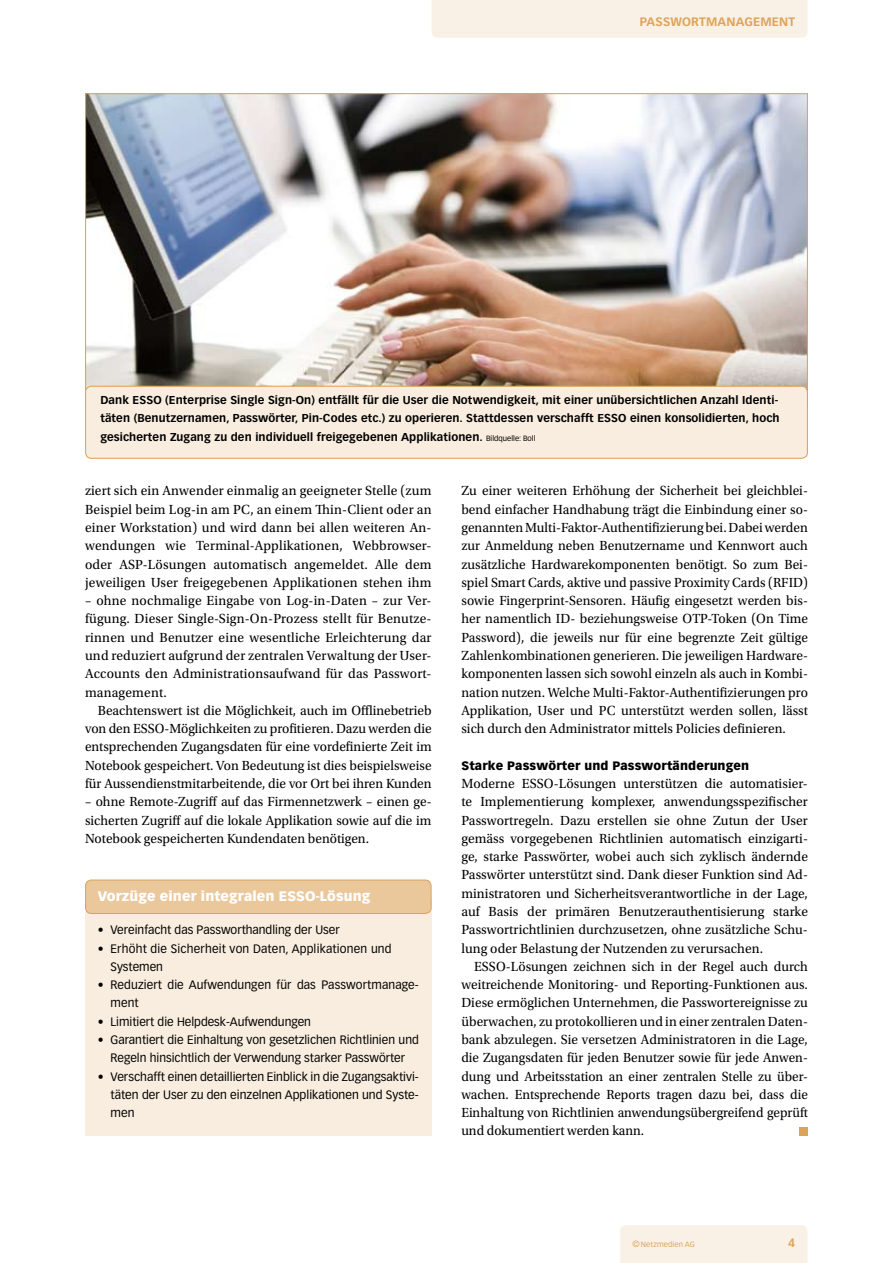
<style>
.page{position:relative;width:893px;height:1263px;background:#fff}
.page>*{position:absolute;margin:0;border:0;box-sizing:border-box;transform-origin:0 0}
.t1{font:13.95px/18.3px "Utopia Std";letter-spacing:.005em;color:#000;text-align:justify;scale:.96 1}
.t2{font:13.95px/18.3px "Utopia Std";letter-spacing:.005em;color:#000;text-align:justify}
.t3{font:900 13.5px "Vectora LT Std";letter-spacing:.01em;color:#fff}
.t4{font:12px/18.3px "Vectora LT Std";color:#000}
.t5{font:900 12px "Vectora LT Std";letter-spacing:.015em;color:#000}
.t6{font:700 12px "Vectora LT Std";letter-spacing:.015em;color:#dda35a}
.t7{font:700 11.25px/18.3px "Vectora LT Std";letter-spacing:.01em;color:#000}
.t8{font:7.5px "Vectora LT Std";letter-spacing:.015em;color:#dda35a}
.s1{font-weight:400;font-size:7.5px}
.s2{font-size:9px}
</style>
<div class="page">
<div style="left:620px;top:1225px;width:187px;height:38px;background:#faf1e6"></div>
<div style="left:432px;top:0;width:375px;height:38px;background:#faf1e6"></div>
<div style="left:85px;top:898px;width:347px;height:237px;background:#f8edde"></div>
<div style="left:86px;top:880px;width:345px;height:33px;background:#ebc89c;border-radius:6px"></div>
<div style="left:85px;top:879px;width:347px;height:35px;border:1px solid #dda35a;border-radius:6px"></div>
<img style="left:87px;top:95px;width:719px;height:292px">
<div style="left:86px;top:386px;width:721px;height:72px;background:#f8edde;border-radius:6px"></div>
<div style="left:85px;top:386px;width:723px;height:73px;border:1px solid #dda35a;border-radius:6px"></div>
<div style="left:799px;top:1127px;width:9px;height:8px;background:#dda35a"></div>
<p class="t6" style="left:640px;top:15px;width:157px">Passwortmanagement</p>
<p class="t7" style="left:100px;top:391px;width:679px;text-indent:65px">(Enterprise Single Sign-On) entfällt für die User die Notwendigkeit, mit einer unübersichtlichen Anzahl Identi&shy;täten (Benutzernamen, Passwörter, Pin-Codes etc.) zu operieren. Stattdessen verschafft ESSO</p>
<p class="t7" style="left:100px;top:391px;width:41px">Dank ESSO</p>
<p class="t7" style="left:630px;top:409px;width:151px">einen konsolidierten, hoch</p>
<p class="t7" style="left:100px;top:427px;width:437px">gesicherten Zugang zu den individuell freigegebenen Applikationen. <span class="s1">Bildquelle: Boll</span></p>
<p class="t2" style="left:85px;top:482px;width:348px">ziert sich ein Anwender einmalig an geeigneter Stelle (zum Beispiel beim Log-in am PC, an einem Thin-Client oder an einer Workstation) und wird dann bei allen weiteren An&shy;wendungen wie Terminal-Applikationen, Webbrowser&shy;oder ASP-Lösungen automatisch angemeldet. Alle dem jeweiligen User freigegebenen Applikationen stehen ihm</p>
<p class="t2" style="left:85px;top:592px;width:348px">– ohne nochmalige Eingabe von Log-in-Daten – zur Ver&shy;fügung. Dieser Single-Sign-On-Prozess stellt für Benutze&shy;rinnen und Benutzer eine wesentliche Erleichterung dar und reduziert aufgrund der zentralen Verwaltung der User-Accounts den Administrationsaufwand für das Passwort&shy;management.</p>
<p class="t1" style="left:85px;top:701px;width:362px;text-indent:13px">Beachtenswert ist die Möglichkeit, auch im Offlinebetrieb von den ESSO-Möglichkeiten zu profitieren. Dazu werden die entsprechenden Zugangsdaten für eine vordefinierte Zeit im Notebook gespeichert. Von Bedeutung ist dies beispielsweise für Aussendienstmitarbeitende, die vor Ort bei ihren Kunden</p>
<p class="t1" style="left:85px;top:793px;width:362px">– ohne Remote-Zugriff auf das Firmennetzwerk – einen ge&shy;sicherten Zugriff auf die lokale Applikation sowie auf die im Notebook gespeicherten Kundendaten benötigen.</p>
<p class="t3" style="left:98px;top:888px;width:274px">Vorzüge einer integralen ESSO-Lösung</p>
<p class="t4" style="left:98px;top:921px;width:243px">• Vereinfacht das Passworthandling der User</p>
<p class="t4" style="left:111px;top:939px;width:283px;text-indent:-13px">• Erhöht die Sicherheit von Daten, Applikationen und<br>Systemen</p>
<p class="t4" style="left:111px;top:976px;width:310px;text-indent:-13px">• Reduziert die Aufwendungen für das Passwortmanage&shy;ment</p>
<p class="t4" style="left:98px;top:1012px;width:215px">• Limitiert die Helpdesk-Aufwendungen</p>
<p class="t4" style="left:98px;top:1031px;width:323px;text-align:center">• Garantiert die Einhaltung von gesetzlichen Richtlinien und<br>Regeln hinsichtlich der Verwendung starker Passwörter</p>
<p class="t4" style="left:111px;top:1067px;width:310px;text-align:justify;text-indent:-13px">• Verschafft einen detaillierten Einblick in die Zugangsaktivi&shy;täten der User zu den einzelnen Applikationen und Syste&shy;men</p>
<p class="t1" style="left:461px;top:482px;width:363px;text-align:left">Zu einer weiteren Erhöhung der Sicherheit bei gleichblei&shy;bend einfacher Handhabung trägt die Einbindung einer so&shy;genannten Multi-Faktor-Authentifizierung bei. Dabei werden zur Anmeldung neben Benutzername und Kennwort auch zusätzliche Hardwarekomponenten benötigt. So zum Bei&shy;spiel Smart Cards, aktive und passive Proximity Cards (RFID) sowie Fingerprint-Sensoren. Häufig eingesetzt werden bis&shy;her namentlich ID- beziehungsweise OTP-Token (On Time Password), die jeweils nur für eine begrenzte Zeit gültige Zahlenkombinationen generieren. Die jeweiligen Hardware&shy;komponenten lassen sich sowohl einzeln als auch in Kombi&shy;nation nutzen. Welche Multi-Faktor-Authentifizierungen pro Applikation, User und PC unterstützt werden sollen, lässt sich durch den Administrator mittels Policies definieren.</p>
<p class="t5" style="left:461px;top:758px;width:289px">Starke Passwörter und Passwortänderungen</p>
<p class="t2" style="left:461px;top:774px;width:348px">Moderne ESSO-Lösungen unterstützen die automatisier&shy;te Implementierung komplexer, anwendungsspezifischer Passwortregeln. Dazu erstellen sie ohne Zutun der User gemäss vorgegebenen Richtlinien automatisch einzigarti&shy;ge, starke Passwörter, wobei auch sich zyklisch ändernde Passwörter unterstützt sind. Dank dieser Funktion sind Ad&shy;ministratoren und Sicherheitsverantwortliche in der Lage, auf Basis der primären Benutzerauthentisierung starke Passwortrichtlinien durchzusetzen, ohne zusätzliche Schu&shy;lung oder Belastung der Nutzenden zu verursachen.</p>
<p class="t1" style="left:461px;top:957px;width:363px;text-align:left;text-indent:13px">ESSO-Lösungen zeichnen sich in der Regel auch durch weitreichende Monitoring- und Reporting-Funktionen aus.<br>Diese ermöglichen Unternehmen, die Passwortereignisse zu überwachen, zu protokollieren und in einer zentralen Daten&shy;bank abzulegen. Sie versetzen Administratoren in die Lage, die Zugangsdaten für jeden Benutzer sowie für jede Anwen&shy;dung und Arbeitsstation an einer zentralen Stelle zu über&shy;wachen. Entsprechende Reports tragen dazu bei, dass die Einhaltung von Richtlinien anwendungsübergreifend geprüft und dokumentiert werden kann.</p>
<p class="t8" style="left:632px;top:1239px;width:64px"><span class="s2">©</span>Netzmedien AG</p>
<p class="t6" style="left:788px;top:1235px;width:9px">4</p>
</div>
